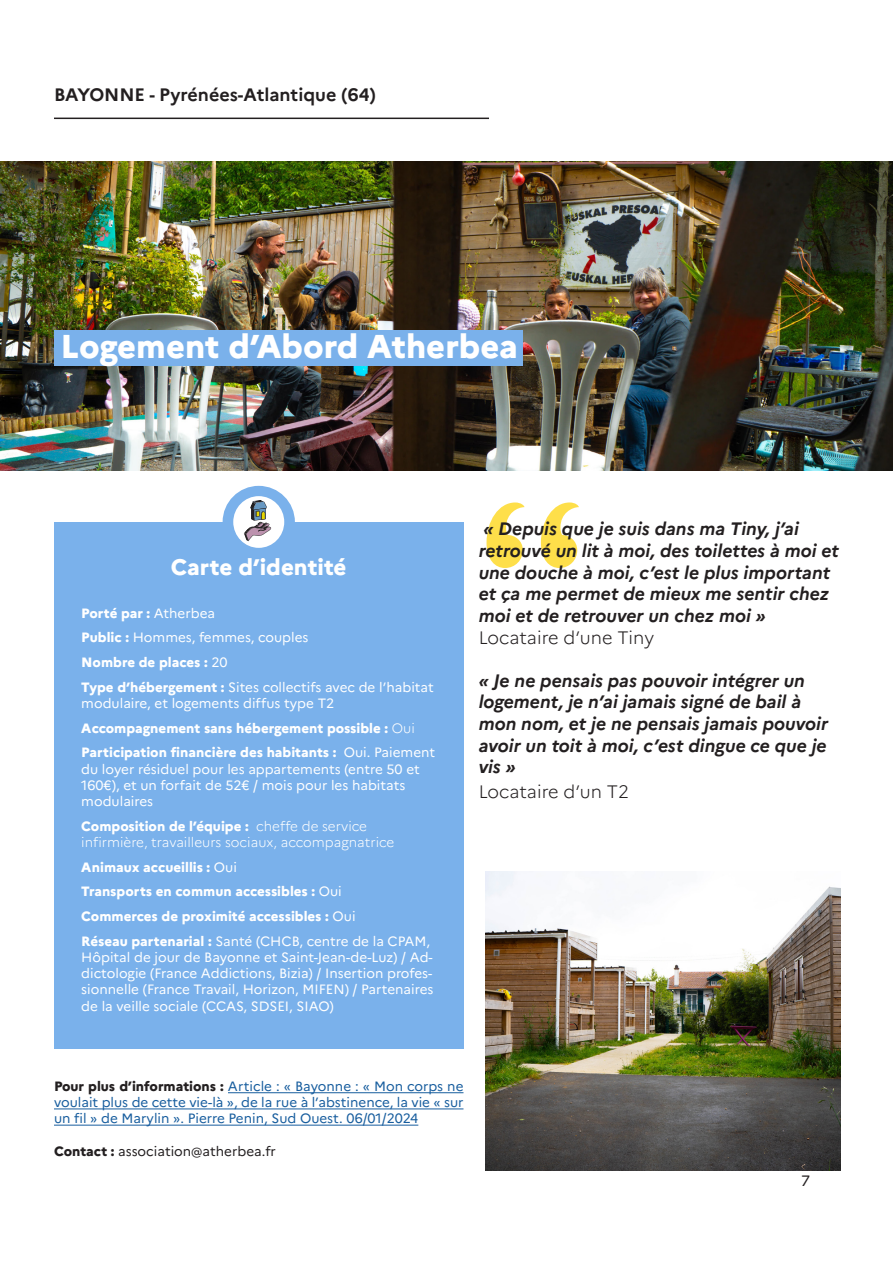
<style>
.page{position:relative;width:893px;height:1263px;background:#fff}
.page>*{position:absolute;margin:0;border:0;box-sizing:border-box;transform-origin:0 0}
.t1{font:217.5px "LEMONMILK";color:#fed304}
.t2{font:800 33px "Marianne";color:#fff}
.t3{font:800 22.5px "Marianne";color:#fff}
.t4{font:italic 700 18px/21.6px "Marianne";color:#231f20}
.t5{font:300 18px "Marianne";color:#231f20}
.t6{font:700 18px "Marianne";color:#231f20}
.t7{font:15px "Marianne";color:#231f20}
.t8{font:13.5px/16.2px "Marianne";color:#fff}
.t9{font:800 13.5px "Marianne";color:#fff}
.t10{font:13.5px/16.2px "Marianne";color:#175d9e;text-align:justify}
.t11{font:300 13.5px/16.2px "Marianne";color:#fff}
.t12{font:13.5px "Marianne";color:#231f20}
.s1{font-weight:400}
.s2{font-weight:800}
.s3{font-weight:300}
.s4{font-weight:800;color:#231f20}
</style>
<div class="page">
<img style="left:0;top:162px;width:893px;height:309px">
<div style="left:54px;top:522px;width:409px;height:527px;background:#7ab1eb"></div>
<hr style="left:228px;top:1092px;width:235px;height:1px;background:#175d9e">
<hr style="left:54px;top:1108px;width:409px;height:1px;background:#175d9e">
<hr style="left:54px;top:1124px;width:364px;height:1px;background:#175d9e">
<hr style="left:54px;top:118px;width:435px;height:1px;background:#231f20">
<img style="left:485px;top:872px;width:355px;height:298px">
<div style="left:223px;top:486px;width:72px;height:72px;background:#7ab1eb;border-radius:50%"></div>
<div style="left:54px;top:330px;width:468px;height:36px;background:#7ab1eb"></div>
<div style="left:233px;top:496px;width:51px;height:52px;background:#fff;border-radius:50%"></div>
<svg style="left:244px;top:500px;width:27px;height:41px"></svg>
<p class="t6" style="left:54px;top:80px;width:324px">BAYONNE - Pyrénées-Atlantique (64)</p>
<p class="t2" style="left:61px;top:320px;width:459px">Logement d’Abord Atherbea</p>
<p class="t3" style="left:171px;top:549px;width:177px">Carte d’identité</p>
<p class="t9" style="left:81px;top:602px;width:135px">Porté par : <span class="s1">Atherbea</span></p>
<p class="t8" style="left:81px;top:628px;width:229px"><span class="s2">Public :</span> Hommes, femmes, couples</p>
<p class="t9" style="left:81px;top:652px;width:148px">Nombre de places : <span class="s1">20</span></p>
<p class="t8" style="left:81px;top:678px;width:354px"><span class="s2">Type d’hébergement :</span> Sites collectifs avec de l’habitat modulaire, et logements diffus type T2</p>
<p class="t9" style="left:81px;top:717px;width:335px">Accompagnement sans hébergement possible : <span class="s3">Oui</span></p>
<p class="t8" style="left:81px;top:743px;width:355px"><span class="s2">Participation financière des habitants :</span> Oui. Paiement du loyer résiduel pour les appartements (entre 50 et 160€), et un forfait de 52€ / mois pour les habitats modulaires</p>
<p class="t11" style="left:81px;top:817px;width:315px"><span class="s2">Composition de l’équipe :</span> cheffe de service infirmière, travailleurs sociaux, accompagnatrice</p>
<p class="t9" style="left:81px;top:856px;width:157px">Animaux accueillis : <span class="s1">Oui</span></p>
<p class="t9" style="left:81px;top:881px;width:262px">Transports en commun accessibles : <span class="s1">Oui</span></p>
<p class="t9" style="left:81px;top:906px;width:276px">Commerces de proximité accessibles : <span class="s1">Oui</span></p>
<p class="t8" style="left:81px;top:932px;width:354px"><span class="s2">Réseau partenarial :</span> Santé (CHCB, centre de la CPAM, Hôpital de jour de Bayonne et Saint-Jean-de-Luz) / Ad&shy;dictologie (France Addictions, Bizia) / Insertion profes&shy;sionnelle (France Travail, Horizon, MIFEN) / Partenaires de la veille sociale (CCAS, SDSEI, SIAO)</p>
<h1 class="t1" style="left:479px;top:449px;width:110px">‘‘</h1>
<p class="t4" style="left:479px;top:517px;width:362px">« Depuis que je suis dans ma Tiny, j’ai retrouvé un lit à moi, des toilettes à moi et une douche à moi, c’est le plus important et ça me permet de mieux me sentir chez moi et de retrouver un chez moi »</p>
<p class="t5" style="left:479px;top:623px;width:177px">Locataire d’une Tiny</p>
<p class="t4" style="left:479px;top:668px;width:351px">« Je ne pensais pas pouvoir intégrer un logement, je n’ai jamais signé de bail à mon nom, et je ne pensais jamais pouvoir avoir un toit à moi, c’est dingue ce que je vis »</p>
<p class="t5" style="left:479px;top:778px;width:152px">Locataire d’un T2</p>
<p class="t10" style="left:54px;top:1077px;width:411px"><span class="s4">Pour plus d’informations :</span> Article : « Bayonne : « Mon corps ne voulait plus de cette vie-là », de la rue à l’abstinence, la vie « sur un fil » de Marylin ». Pierre Penin, Sud Ouest. 06/01/2024</p>
<p class="t12" style="left:54px;top:1140px;width:223px"><span class="s2">Contact :</span> association@atherbea.fr</p>
<p class="t7" style="left:801px;top:1169px;width:10px">7</p>
</div>
